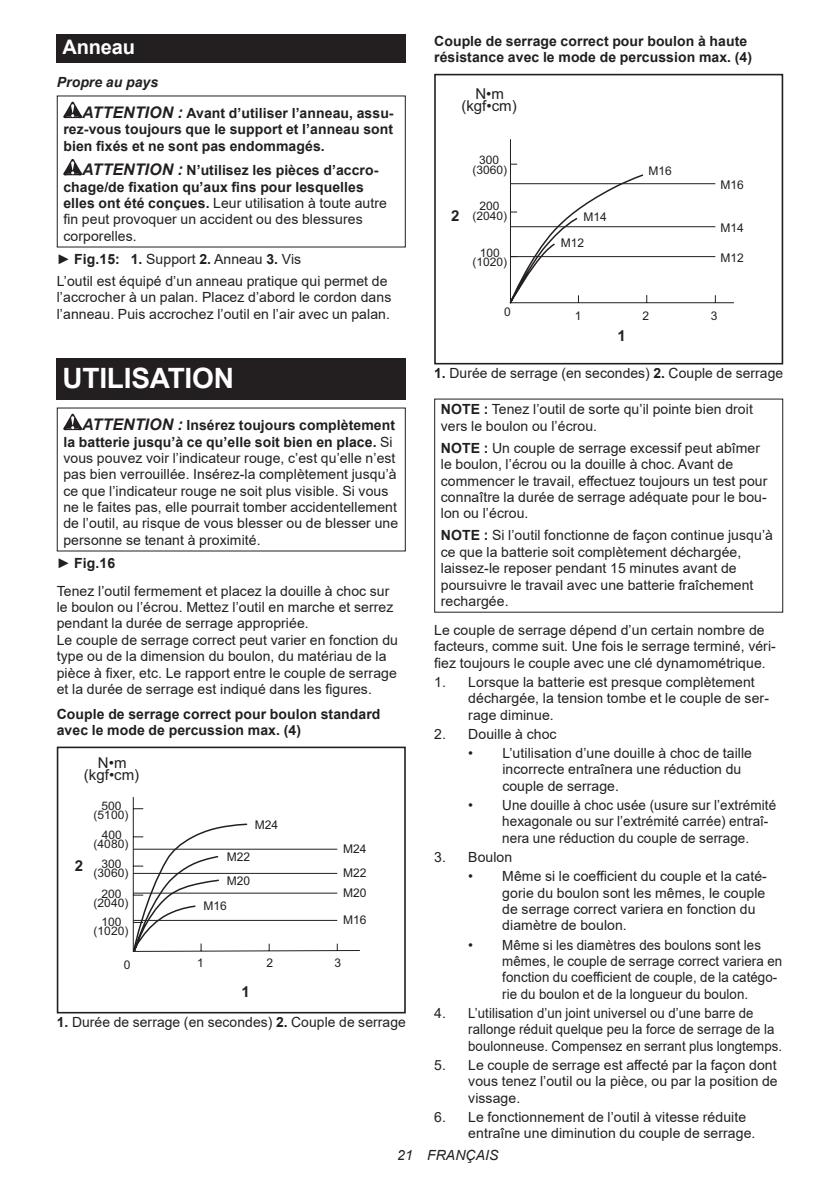
<style>
.page{position:relative;width:840px;height:1191px;background:#fff}
.page>*{position:absolute;margin:0;border:0;box-sizing:border-box;transform-origin:0 0}
.t1{font:700 28px "Arial";letter-spacing:-.01em;color:#fff}
.t2{font:700 20px "Arial";letter-spacing:-.01em;color:#fff}
.t3{font:15px "Arial";color:#231f20}
.t4{font:700 15px "Arial";color:#231f20}
.t5{font:14px/16.4px "Arial";letter-spacing:.005em;color:#231f20}
.t6{font:700 14px/16.4px "Arial";letter-spacing:.005em;color:#231f20}
.t7{font:italic 14px "Arial";letter-spacing:.005em;color:#231f20}
.t8{font:12px "Arial";color:#231f20}
.t9{font:11.8px "Arial";color:#231f20}
.s1{font-style:italic}
.s2{font-style:italic;font-size:16px}
.s3{font-weight:400}
.s4{font-weight:700}
.s5{font-weight:700;font-style:italic;font-size:16px}
</style>
<div class="page">
<div style="left:57px;top:34px;width:348px;height:29px;background:#231f20"></div>
<svg style="left:63px;top:102px;width:19px;height:16px"></svg>
<svg style="left:63px;top:159px;width:19px;height:16px"></svg>
<div style="left:57px;top:358px;width:348px;height:41px;background:#231f20"></div>
<svg style="left:63px;top:414px;width:19px;height:16px"></svg>
<svg style="left:132px;top:797px;width:228px;height:155px"></svg>
<div style="left:57px;top:746px;width:348px;height:267px;border:2px solid #231f20"></div>
<svg style="left:509px;top:139px;width:225px;height:165px"></svg>
<div style="left:434px;top:74px;width:348px;height:290px;border:2px solid #231f20"></div>
<h2 class="t2" style="left:62px;top:33px;width:74px">Anneau</h2>
<p class="t6" style="left:82px;top:67px;width:313px;line-height:30.6px;text-indent:-25px"><span class="s1">Propre au pays<br></span><span class="s2">ATTENTION :</span> Avant d’utiliser l’anneau, assu-</p>
<p class="t6" style="left:63px;top:121px;width:331px">rez-vous toujours que le support et l’anneau sont bien fixés et ne sont pas endommagés.</p>
<p class="t6" style="left:63px;top:162px;width:325px;text-indent:19px"><span class="s2">ATTENTION :</span> N’utilisez les pièces d’accro&shy;chage/de fixation qu’aux fins pour lesquelles elles ont été conçues. <span class="s3">Leur utilisation à toute autre fin peut provoquer un accident ou des blessures corporelles.</span></p>
<p class="t5" style="left:57px;top:248px;width:332px;line-height:22px">► <span class="s4">Fig.15: 1.</span> Support <span class="s4">2.</span> Anneau <span class="s4">3.</span> Vis<br>L’outil est équipé d’un anneau pratique qui permet de</p>
<p class="t5" style="left:57px;top:289px;width:336px">l’accrocher à un palan. Placez d’abord le cordon dans l’anneau. Puis accrochez l’outil en l’air avec un palan.</p>
<h1 class="t1" style="left:62px;top:358px;width:173px">UTILISATION</h1>
<p class="t5" style="left:63px;top:417px;width:336px;text-indent:19px"><span class="s5">ATTENTION :</span> <span class="s4">Insérez toujours complètement la batterie jusqu’à ce qu’elle soit bien en place.</span> Si vous pouvez voir l’indicateur rouge, c’est qu’elle n’est pas bien verrouillée. Insérez-la complètement jusqu’à ce que l’indicateur rouge ne soit plus visible. Si vous ne le faites pas, elle pourrait tomber accidentellement de l’outil, au risque de vous blesser ou de blesser une personne se tenant à proximité.</p>
<p class="t5" style="left:57px;top:549px;width:334px;line-height:27.8px">► <span class="s4">Fig.16<br></span>Tenez l’outil fermement et placez la douille à choc sur</p>
<p class="t5" style="left:57px;top:599px;width:342px">le boulon ou l’écrou. Mettez l’outil en marche et serrez pendant la durée de serrage appropriée.<br>Le couple de serrage correct peut varier en fonction du type ou de la dimension du boulon, du matériau de la pièce à fixer, etc. Le rapport entre le couple de serrage et la durée de serrage est indiqué dans les figures.</p>
<p class="t6" style="left:57px;top:706px;width:325px">Couple de serrage correct pour boulon standard avec le mode de percussion max. (4)</p>
<p class="t3" style="left:98px;top:752px;width:30px">N•m</p>
<p class="t3" style="left:84px;top:764px;width:57px">(kgf•cm)</p>
<p class="t4" style="left:75px;top:855px;width:10px">2</p>
<p class="t9" style="left:102px;top:797px;width:22px">500</p>
<p class="t9" style="left:102px;top:827px;width:22px">400</p>
<p class="t9" style="left:101px;top:855px;width:22px">300</p>
<p class="t9" style="left:102px;top:885px;width:22px">200</p>
<p class="t9" style="left:101px;top:913px;width:22px">100</p>
<p class="t9" style="left:94px;top:807px;width:36px">(5100)</p>
<p class="t9" style="left:94px;top:836px;width:36px">(4080)</p>
<p class="t9" style="left:94px;top:865px;width:36px">(3060)</p>
<p class="t9" style="left:94px;top:894px;width:36px">(2040)</p>
<p class="t9" style="left:94px;top:922px;width:36px">(1020)</p>
<p class="t8" style="left:124px;top:956px;width:8px">0</p>
<p class="t8" style="left:255px;top:816px;width:25px">M24</p>
<p class="t8" style="left:226px;top:848px;width:25px">M22</p>
<p class="t8" style="left:226px;top:872px;width:25px">M20</p>
<p class="t8" style="left:203px;top:897px;width:25px">M16</p>
<p class="t8" style="left:343px;top:840px;width:25px">M24</p>
<p class="t8" style="left:343px;top:864px;width:25px">M22</p>
<p class="t8" style="left:343px;top:884px;width:25px">M20</p>
<p class="t8" style="left:343px;top:912px;width:25px">M16</p>
<p class="t8" style="left:266px;top:955px;width:8px">2</p>
<p class="t8" style="left:197px;top:955px;width:8px">1</p>
<p class="t8" style="left:334px;top:955px;width:8px">3</p>
<p class="t4" style="left:241px;top:981px;width:10px">1</p>
<p class="t5" style="left:57px;top:1013px;width:350px"><span class="s4">1.</span> Durée de serrage (en secondes) <span class="s4">2.</span> Couple de serrage</p>
<p class="t6" style="left:434px;top:33px;width:319px">Couple de serrage correct pour boulon à haute résistance avec le mode de percussion max. (4)</p>
<p class="t3" style="left:461px;top:95px;width:57px">(kgf•cm)</p>
<p class="t3" style="left:475px;top:83px;width:30px">N•m</p>
<p class="t4" style="left:450px;top:205px;width:10px">2</p>
<p class="t9" style="left:479px;top:152px;width:22px">300</p>
<p class="t9" style="left:479px;top:198px;width:22px">200</p>
<p class="t9" style="left:479px;top:245px;width:22px">100</p>
<p class="t9" style="left:472px;top:162px;width:36px">(3060)</p>
<p class="t9" style="left:472px;top:208px;width:36px">(2040)</p>
<p class="t9" style="left:472px;top:254px;width:36px">(1020)</p>
<p class="t8" style="left:583px;top:209px;width:25px">M14</p>
<p class="t8" style="left:560px;top:235px;width:25px">M12</p>
<p class="t8" style="left:648px;top:163px;width:25px">M16</p>
<p class="t8" style="left:720px;top:176px;width:25px">M16</p>
<p class="t8" style="left:720px;top:220px;width:25px">M14</p>
<p class="t8" style="left:720px;top:249px;width:25px">M12</p>
<p class="t8" style="left:504px;top:303px;width:8px">0</p>
<p class="t8" style="left:574px;top:307px;width:8px">1</p>
<p class="t8" style="left:642px;top:307px;width:8px">2</p>
<p class="t8" style="left:710px;top:307px;width:8px">3</p>
<p class="t4" style="left:617px;top:325px;width:10px">1</p>
<p class="t5" style="left:434px;top:365px;width:350px"><span class="s4">1.</span> Durée de serrage (en secondes) <span class="s4">2.</span> Couple de serrage</p>
<p class="t5" style="left:440px;top:401px;width:313px"><span class="s4">NOTE :</span> Tenez l’outil de sorte qu’il pointe bien droit vers le boulon ou l’écrou.</p>
<p class="t5" style="left:440px;top:439px;width:328px"><span class="s4">NOTE :</span> Un couple de serrage excessif peut abîmer le boulon, l’écrou ou la douille à choc. Avant de commencer le travail, effectuez toujours un test pour connaître la durée de serrage adéquate pour le bou&shy;lon ou l’écrou.</p>
<p class="t5" style="left:440px;top:527px;width:333px"><span class="s4">NOTE :</span> Si l’outil fonctionne de façon continue jusqu’à ce que la batterie soit complètement déchargée, laissez-le reposer pendant 15 minutes avant de poursuivre le travail avec une batterie fraîchement rechargée.</p>
<p class="t5" style="left:434px;top:621px;width:343px">Le couple de serrage dépend d’un certain nombre de facteurs, comme suit. Une fois le serrage terminé, véri&shy;fiez toujours le couple avec une clé dynamométrique.</p>
<p class="t5" style="left:468px;top:673px;width:302px;text-indent:-34px">1. Lorsque la batterie est presque complètement déchargée, la tension tombe et le couple de ser&shy;rage diminue.</p>
<p class="t5" style="left:434px;top:725px;width:124px">2. Douille à choc</p>
<p class="t5" style="left:502px;top:744px;width:251px;text-indent:-34px">• L’utilisation d’une douille à choc de taille incorrecte entraînera une réduction du couple de serrage.</p>
<p class="t5" style="left:502px;top:796px;width:275px;text-indent:-34px">• Une douille à choc usée (usure sur l’extrémité hexagonale ou sur l’extrémité carrée) entraî&shy;nera une réduction du couple de serrage.</p>
<p class="t5" style="left:434px;top:848px;width:80px">3. Boulon</p>
<p class="t5" style="left:502px;top:868px;width:266px;text-indent:-34px">• Même si le coefficient du couple et la caté&shy;gorie du boulon sont les mêmes, le couple de serrage correct variera en fonction du diamètre de boulon.</p>
<p class="t5" style="left:502px;top:936px;width:281px;text-indent:-34px">• Même si les diamètres des boulons sont les mêmes, le couple de serrage correct variera en fonction du coefficient de couple, de la catégo&shy;rie du boulon et de la longueur du boulon.</p>
<p class="t5" style="left:468px;top:1004px;width:315px;text-indent:-34px">4. L’utilisation d’un joint universel ou d’une barre de rallonge réduit quelque peu la force de serrage de la boulonneuse. Compensez en serrant plus longtemps.</p>
<p class="t5" style="left:468px;top:1056px;width:311px;text-align:justify;text-indent:-34px">5. Le couple de serrage est affecté par la façon dont vous tenez l’outil ou la pièce, ou par la position de vissage.</p>
<p class="t5" style="left:468px;top:1108px;width:288px;text-indent:-34px">6. Le fonctionnement de l’outil à vitesse réduite entraîne une diminution du couple de serrage.</p>
<p class="t7" style="left:397px;top:1146px;width:103px">21 FRANÇAIS</p>
</div>
